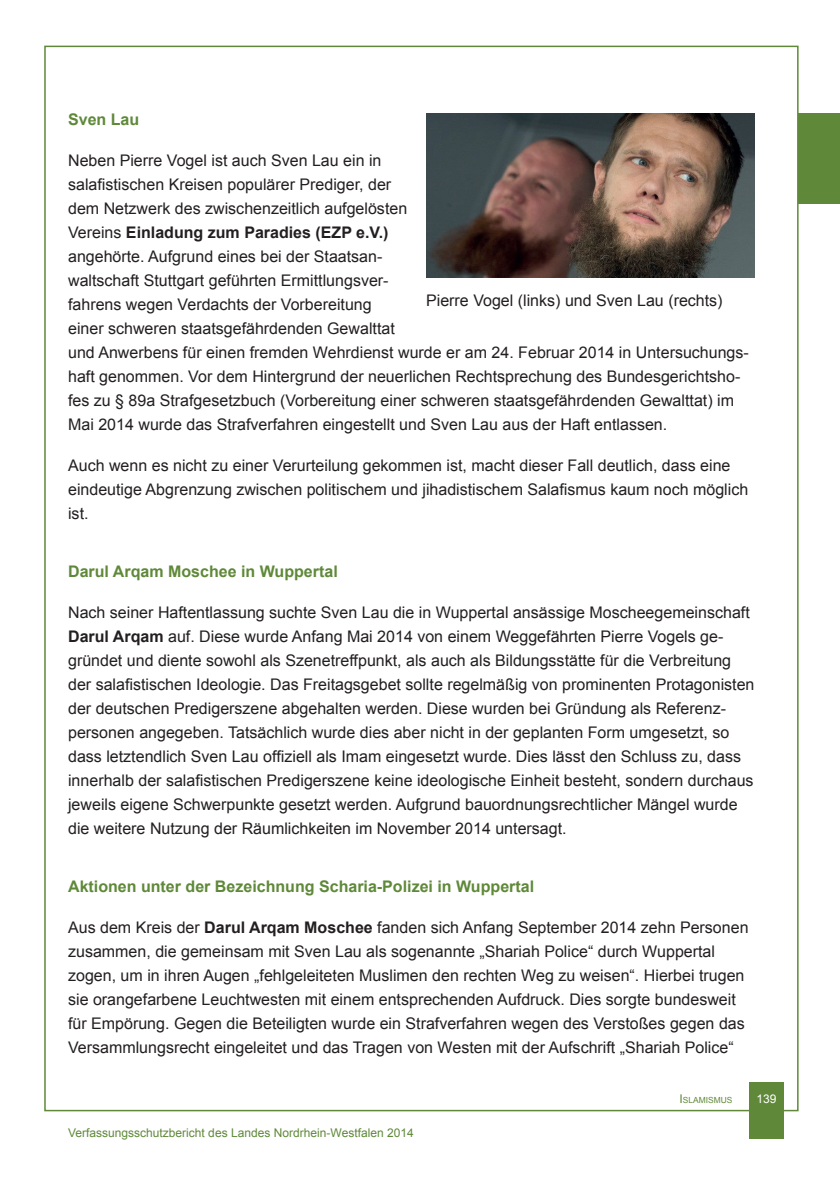
<style>
.page{position:relative;width:840px;height:1191px;background:#fff}
.page>*{position:absolute;margin:0;border:0;box-sizing:border-box;transform-origin:0 0}
._20_Absatz_mit_Absta{font:16px/24px "Arial";color:#231f20}
.ZU_ohne_islam{font:700 16px "Arial";color:#5f8939}
._21_Absatz_ohne_Abst{font:16px "Arial";color:#231f20}
.t1{font:12px "Arial";color:#5f8939}
.t2{font:12px "Arial";color:#fff}
.t3{font:8.4px "Arial";color:#5f8939}
.s1{font-weight:700}
.s2{font-size:12px}
</style>
<div class="page">
<div style="left:749px;top:1081px;width:34px;height:57px;background:#5f8939"></div>
<div style="left:798px;top:113px;width:41px;height:91px;background:#5f8939"></div>
<img style="left:426px;top:113px;width:328px;height:165px">
<p class="ZU_ohne_islam" style="left:68px;top:109px;width:73px">Sven Lau</p>
<p class="_20_Absatz_mit_Absta" style="left:68px;top:149px;width:682px">Neben Pierre Vogel ist auch Sven Lau ein in<br>salafistischen Kreisen populärer Prediger, der<br>dem Netzwerk des zwischenzeitlich aufgelösten<br>Vereins <span class="s1">Einladung zum Paradies (EZP e.V.)<br></span>angehörte. Aufgrund eines bei der Staatsan-<br>waltschaft Stuttgart geführten Ermittlungsver-<br>fahrens wegen Verdachts der Vorbereitung<br>einer schweren staatsgefährdenden Gewalttat<br>und Anwerbens für einen fremden Wehrdienst wurde er am 24. Februar 2014 in Untersuchungs&shy;haft genommen. Vor dem Hintergrund der neuerlichen Rechtsprechung des Bundesgerichtsho&shy;fes zu § 89a Strafgesetzbuch (Vorbereitung einer schweren staatsgefährdenden Gewalttat) im Mai 2014 wurde das Strafverfahren eingestellt und Sven Lau aus der Haft entlassen.</p>
<p class="_20_Absatz_mit_Absta" style="left:68px;top:454px;width:681px">Auch wenn es nicht zu einer Verurteilung gekommen ist, macht dieser Fall deutlich, dass eine eindeutige Abgrenzung zwischen politischem und jihadistischem Salafismus kaum noch möglich ist.</p>
<p class="_21_Absatz_ohne_Abst" style="left:426px;top:290px;width:298px">Pierre Vogel (links) und Sven Lau (rechts)</p>
<p class="ZU_ohne_islam" style="left:68px;top:561px;width:271px">Darul Arqam Moschee in Wuppertal</p>
<p class="_20_Absatz_mit_Absta" style="left:68px;top:601px;width:687px">Nach seiner Haftentlassung suchte Sven Lau die in Wuppertal ansässige Moscheegemeinschaft <span class="s1">Darul Arqam</span> auf. Diese wurde Anfang Mai 2014 von einem Weggefährten Pierre Vogels ge&shy;gründet und diente sowohl als Szenetreffpunkt, als auch als Bildungsstätte für die Verbreitung der salafistischen Ideologie. Das Freitagsgebet sollte regelmäßig von prominenten Protagonisten der deutschen Predigerszene abgehalten werden. Diese wurden bei Gründung als Referenz&shy;personen angegeben. Tatsächlich wurde dies aber nicht in der geplanten Form umgesetzt, so dass letztendlich Sven Lau offiziell als Imam eingesetzt wurde. Dies lässt den Schluss zu, dass innerhalb der salafistischen Predigerszene keine ideologische Einheit besteht, sondern durchaus jeweils eigene Schwerpunkte gesetzt werden. Aufgrund bauordnungsrechtlicher Mängel wurde die weitere Nutzung der Räumlichkeiten im November 2014 untersagt.</p>
<p class="ZU_ohne_islam" style="left:68px;top:876px;width:467px">Aktionen unter der Bezeichnung Scharia-Polizei in Wuppertal</p>
<p class="_20_Absatz_mit_Absta" style="left:68px;top:916px;width:681px">Aus dem Kreis der <span class="s1">Darul Arqam Moschee</span> fanden sich Anfang September 2014 zehn Personen zusammen, die gemeinsam mit Sven Lau als sogenannte „Shariah Police“ durch Wuppertal zogen, um in ihren Augen „fehlgeleiteten Muslimen den rechten Weg zu weisen“. Hierbei trugen sie orangefarbene Leuchtwesten mit einem entsprechenden Aufdruck. Dies sorgte bundesweit für Empörung. Gegen die Beteiligten wurde ein Strafverfahren wegen des Verstoßes gegen das Versammlungsrecht eingeleitet und das Tragen von Westen mit der Aufschrift „Shariah Police“</p>
<p class="t1" style="left:68px;top:1125px;width:347px">Verfassungsschutzbericht des Landes Nordrhein-Westfalen 2014</p>
<p class="t3" style="left:679px;top:1094px;width:54px"><span class="s2">I</span>SLAMISMUS</p>
<p class="t2" style="left:756px;top:1091px;width:22px">139</p>
</div>
